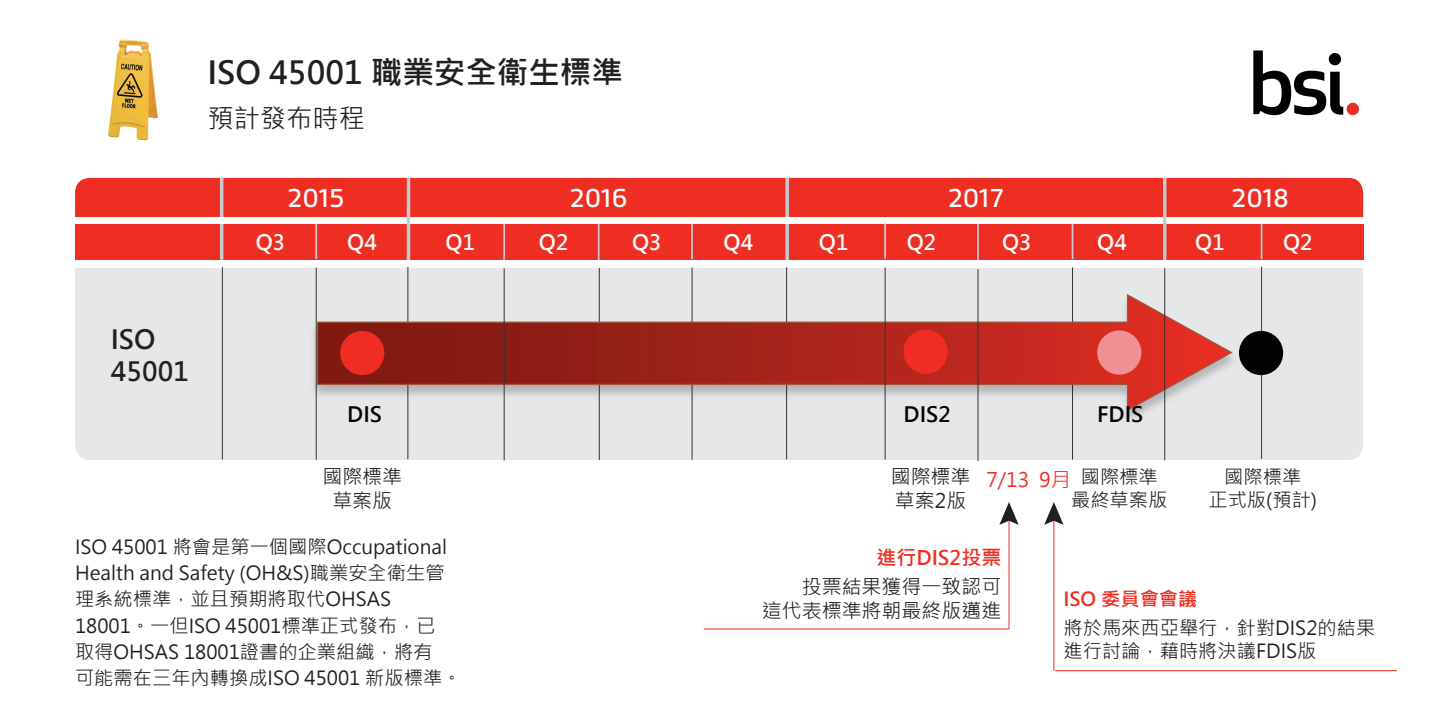
<style>
.page{position:relative;width:1446px;height:727px;background:#fff}
.page>*{position:absolute;margin:0;border:0;box-sizing:border-box;transform-origin:0 0}
.t1{font:700 31.5px "Microsoft Jheng Hei";color:#231f20}
.t2{font:500 28px "BSI Gesta";color:#fff}
.t3{font:700 26.25px/31.5px "Microsoft Jheng Hei";color:#231f20}
.t4{font:26.25px "Microsoft Jheng Hei";color:#231f20}
.t5{font:700 21px "Microsoft Jheng Hei";color:#fff}
.t6{font:700 21px "Microsoft Jheng Hei";color:#030303}
.t7{font:19.95px/24px "Microsoft Jheng Hei";color:#231f20;text-align:center}
.t8{font:700 19.95px "Microsoft Jheng Hei";color:#ee2e22}
.t9{font:19.95px "Microsoft Jheng Hei";color:#ee2e22}
.t10{font:19.25px/26.2px "Microsoft Jheng Hei";color:#231f20;text-align:center}
.t11{font:700 19.25px "Microsoft Jheng Hei";color:#ee2e22}
</style>
<div class="page">
<div style="left:75px;top:178px;width:1288px;height:39px;background:#ee2e22"></div>
<div style="left:75px;top:268px;width:1288px;height:192px;background:#e6e7e9"></div>
<div style="left:75px;top:224px;width:1288px;height:36px;background:#ee2e22"></div>
<svg style="left:785px;top:178px;width:4px;height:60px"></svg>
<hr style="left:220px;top:178px;width:3px;height:82px;background:#c9cacc">
<hr style="left:315px;top:223px;width:2px;height:36px;background:#c9cacc">
<hr style="left:691px;top:223px;width:2px;height:36px;background:#c9cacc">
<hr style="left:598px;top:224px;width:1px;height:36px;background:#c9cacc">
<hr style="left:1071px;top:223px;width:2px;height:36px;background:#c9cacc">
<hr style="left:1260px;top:223px;width:2px;height:36px;background:#c9cacc">
<div style="left:75px;top:217px;width:1288px;height:7px;background:#fff"></div>
<hr style="left:222px;top:267px;width:1px;height:192px;background:#333334">
<svg style="left:1253px;top:50px;width:90px;height:65px"></svg>
<div style="left:1346px;top:103px;width:13px;height:12px;background:#ee2e22;border-radius:50%"></div>
<img style="left:108px;top:39px;width:50px;height:102px">
<img style="left:254px;top:238px;width:1041px;height:224px">
<svg style="left:316px;top:293px;width:918px;height:119px;background:#c2807d"></svg>
<div style="left:340px;top:331px;width:44px;height:44px;background:#ee2e22;border-radius:50%"></div>
<div style="left:903px;top:330px;width:44px;height:44px;background:#ee2e22;border-radius:50%"></div>
<div style="left:1239px;top:331px;width:44px;height:44px;background:#030303;border-radius:50%"></div>
<hr style="left:503px;top:224px;width:2px;height:36px;background:#c9cacc">
<hr style="left:504px;top:268px;width:1px;height:192px;background:#333334">
<hr style="left:884px;top:223px;width:2px;height:36px;background:#c9cacc">
<hr style="left:885px;top:267px;width:1px;height:192px;background:#333334">
<hr style="left:977px;top:269px;width:1px;height:192px;background:#333334">
<hr style="left:977px;top:224px;width:2px;height:36px;background:#c9cacc">
<hr style="left:1164px;top:268px;width:1px;height:192px;background:#333334">
<hr style="left:1163px;top:178px;width:3px;height:82px;background:#c9cacc">
<hr style="left:407px;top:178px;width:3px;height:82px;background:#c9cacc">
<div style="left:1097px;top:330px;width:44px;height:45px;background:#f09092;border-radius:50%"></div>
<hr style="left:1008px;top:521px;width:1px;height:108px;background:#ee2e22">
<hr style="left:703px;top:628px;width:306px;height:1px;background:#ee2e22">
<hr style="left:1053px;top:513px;width:1px;height:157px;background:#ee2e22">
<hr style="left:1055px;top:670px;width:341px;height:1px;background:#ee2e22">
<svg style="left:999px;top:502px;width:19px;height:23px"></svg>
<svg style="left:1044px;top:502px;width:19px;height:23px"></svg>
<h1 class="t1" style="left:207px;top:53px;width:417px">ISO 45001 職業安全衛生標準</h1>
<h3 class="t4" style="left:207px;top:102px;width:159px">預計發布時程</h3>
<h2 class="t2" style="left:287px;top:184px;width:59px">2015</h2>
<h2 class="t2" style="left:1231px;top:184px;width:59px">2018</h2>
<h2 class="t2" style="left:569px;top:184px;width:59px">2016</h2>
<h2 class="t2" style="left:947px;top:184px;width:58px">2017</h2>
<h3 class="t3" style="left:111px;top:324px;width:80px">ISO<br>45001</h3>
<p class="t5" style="left:256px;top:229px;width:31px">Q3</p>
<p class="t5" style="left:347px;top:229px;width:31px">Q4</p>
<p class="t5" style="left:1195px;top:229px;width:31px">Q1</p>
<p class="t5" style="left:1283px;top:229px;width:31px">Q2</p>
<p class="t5" style="left:445px;top:229px;width:31px">Q1</p>
<p class="t5" style="left:539px;top:229px;width:31px">Q2</p>
<p class="t5" style="left:632px;top:229px;width:31px">Q3</p>
<p class="t5" style="left:723px;top:229px;width:31px">Q4</p>
<p class="t5" style="left:819px;top:229px;width:31px">Q1</p>
<p class="t5" style="left:906px;top:229px;width:31px">Q2</p>
<p class="t5" style="left:1002px;top:229px;width:31px">Q3</p>
<p class="t5" style="left:1097px;top:229px;width:31px">Q4</p>
<p class="t6" style="left:347px;top:401px;width:36px">DIS</p>
<p class="t6" style="left:903px;top:401px;width:49px">DIS2</p>
<p class="t6" style="left:1097px;top:401px;width:48px">FDIS</p>
<p class="t7" style="left:322px;top:465px;width:81px">國際標準草案版</p>
<p class="t7" style="left:890px;top:465px;width:81px;text-align:left">國際標準草案2版</p>
<p class="t8" style="left:876px;top:545px;width:126px">進行DIS2投票</p>
<p class="t7" style="left:762px;top:575px;width:241px;text-align:right">投票結果獲得一致認可<br>這代表標準將朝最終版邁進</p>
<p class="t10" style="left:1071px;top:465px;width:98px;line-height:23.1px">國際標準最終草案版</p>
<p class="t10" style="left:1208px;top:465px;width:110px;line-height:23.1px">國際標準<br>正式版(預計)</p>
<p class="t9" style="left:986px;top:467px;width:86px">7/13 9月</p>
<p class="t10" style="left:75px;top:534px;width:388px;text-align:left">ISO 45001 將會是第一個國際Occupational<br>Health and Safety (OH&amp;S)職業安全衛生管理系統標準，並且預期將取代OHSAS<br>18001。一但ISO 45001標準正式發布，已<br>取得OHSAS 18001證書的企業組織，將有<br>可能需在三年內轉換成ISO 45001 新版標準。</p>
<p class="t11" style="left:1063px;top:586px;width:135px">ISO 委員會會議</p>
<p class="t10" style="left:1063px;top:617px;width:313px;line-height:23.1px;text-align:left">將於馬來西亞舉行，針對DIS2的結果進行討論，藉時將決議FDIS版</p>
</div>
